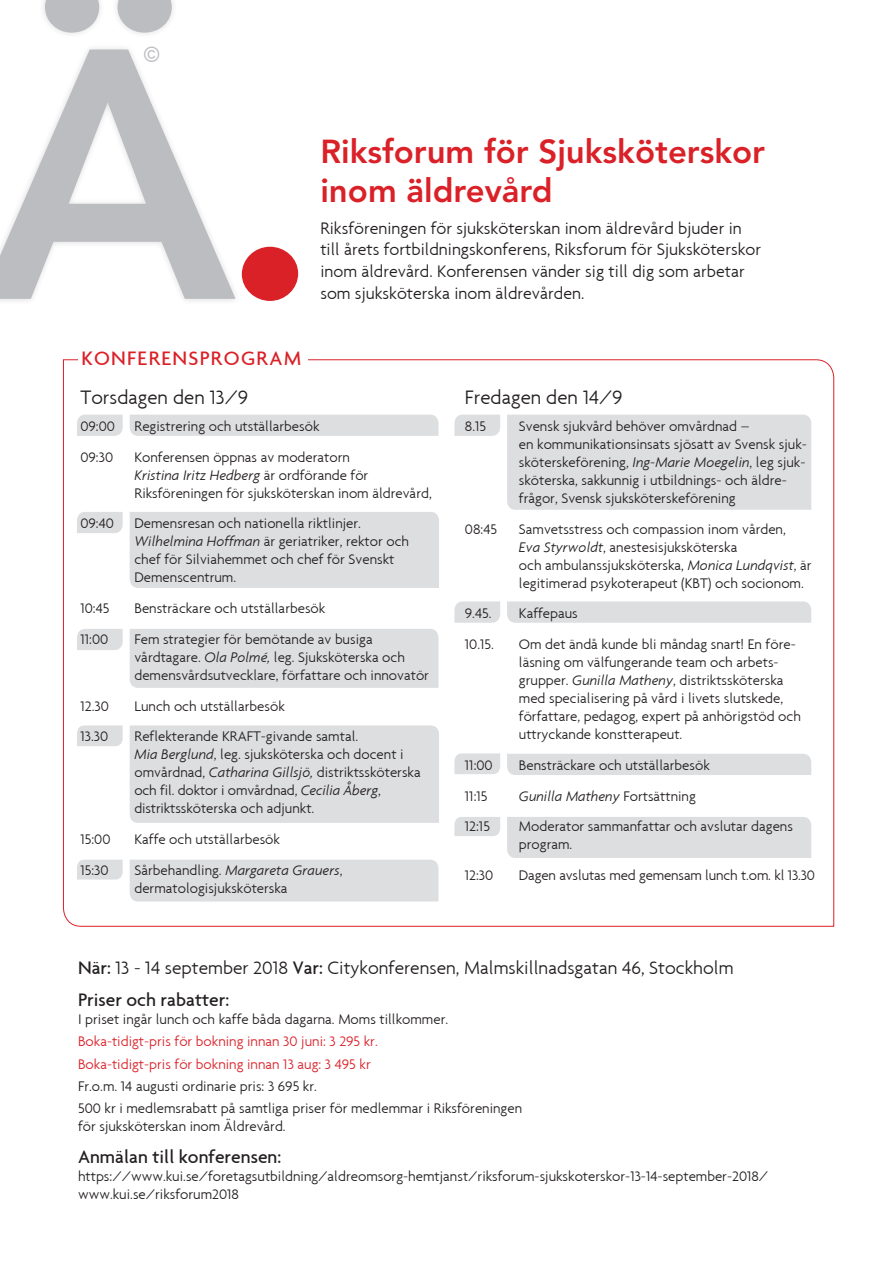
<style>
.page{position:relative;width:893px;height:1263px;background:#fff}
.page>*{position:absolute;margin:0;border:0;box-sizing:border-box;transform-origin:0 0}
.t1{font:800 33px/39.6px "Avenir";color:#da2128}
.t2{font:300 21px "Agenda";color:#231f20}
.t3{font:500 21px "Agenda";letter-spacing:.06em;color:#da2128}
.t4{font:20.55px "Gill Sans";color:#bcbdc0}
.t5{font:300 19.5px/32px "Agenda";color:#231f20}
.t6{font:500 19.5px "Agenda";color:#231f20}
.t7{font:300 18px/21.6px "Agenda";color:#231f20}
.t8{font:300 15px/18px "Agenda";color:#231f20}
.t9{font:300 15px/22.2px "Agenda";color:#da2128}
.t10{font:italic 300 15px "Agenda";color:#231f20}
.s1{font-style:italic}
.s2{font-style:normal}
.s3{font-weight:500}
</style>
<div class="page">
<svg style="left:63px;top:359px;width:772px;height:568px"></svg>
<div style="left:78px;top:343px;width:228px;height:30px;background:#fff"></div>
<div style="left:130px;top:415px;width:308px;height:21px;background:#dddee0"></div>
<svg style="left:77px;top:415px;width:46px;height:21px"></svg>
<svg style="left:454px;top:415px;width:46px;height:21px"></svg>
<svg style="left:77px;top:512px;width:46px;height:21px"></svg>
<svg style="left:454px;top:601px;width:46px;height:22px"></svg>
<svg style="left:77px;top:629px;width:46px;height:21px"></svg>
<svg style="left:77px;top:725px;width:46px;height:21px"></svg>
<svg style="left:454px;top:753px;width:46px;height:21px"></svg>
<svg style="left:77px;top:860px;width:46px;height:19px"></svg>
<svg style="left:454px;top:817px;width:46px;height:19px"></svg>
<div style="left:507px;top:415px;width:304px;height:95px;background:#dddee0"></div>
<svg style="left:507px;top:601px;width:304px;height:22px;background:#dedfe1"></svg>
<div style="left:507px;top:754px;width:304px;height:21px;background:#dddee0"></div>
<div style="left:507px;top:817px;width:304px;height:41px;background:#dddee0"></div>
<div style="left:130px;top:512px;width:309px;height:76px;background:#dddee0"></div>
<div style="left:130px;top:629px;width:308px;height:59px;background:#dddee0"></div>
<div style="left:130px;top:725px;width:309px;height:98px;background:#dddee0"></div>
<div style="left:130px;top:860px;width:308px;height:41px;background:#dddee0"></div>
<div style="left:81px;top:345px;width:227px;height:30px;background:#fff"></div>
<div style="left:242px;top:247px;width:56px;height:54px;background:#da2128;border-radius:50%"></div>
<svg style="left:0;top:0;width:235px;height:299px"></svg>
<h3 class="t4" style="left:144px;top:42px;width:17px">©</h3>
<h2 class="t3" style="left:81px;top:345px;width:221px">KONFERENSPROGRAM</h2>
<h1 class="t1" style="left:320px;top:131px;width:446px">Riksforum för Sjuksköterskor inom äldrevård</h1>
<p class="t7" style="left:320px;top:217px;width:442px">Riksföreningen för sjuksköterskan inom äldrevård bjuder in till årets fortbildningskonferens, Riksforum för Sjuksköterskor inom äldrevård. Konferensen vänder sig till dig som arbetar som sjuksköterska inom äldrevården.</p>
<h2 class="t2" style="left:80px;top:385px;width:169px">Torsdagen den 13/9</h2>
<p class="t8" style="left:80px;top:417px;width:36px">09:00</p>
<p class="t8" style="left:134px;top:417px;width:187px">Registrering och utställarbesök</p>
<p class="t8" style="left:80px;top:448px;width:34px">09:30</p>
<p class="t8" style="left:134px;top:448px;width:299px">Konferensen öppnas av moderatorn<br><span class="s1">Kristina Iritz Hedberg</span> är ordförande för<br>Riksföreningen för sjuksköterskan inom äldrevård,</p>
<p class="t8" style="left:80px;top:514px;width:35px">09:40</p>
<p class="t8" style="left:134px;top:514px;width:276px">Demensresan och nationella riktlinjer.<br><span class="s1">Wilhelmina Hoffman</span> är geriatriker, rektor och chef för Silviahemmet och chef för Svenskt Demenscentrum.</p>
<p class="t8" style="left:80px;top:599px;width:31px">10:45</p>
<p class="t8" style="left:134px;top:599px;width:192px">Bensträckare och utställarbesök</p>
<p class="t8" style="left:80px;top:630px;width:29px">11:00</p>
<p class="t8" style="left:134px;top:630px;width:296px">Fem strategier för bemötande av busiga vårdtagare. <span class="s1">Ola Polmé,</span> leg. Sjuksköterska och demensvårdsutvecklare, författare och innovatör</p>
<p class="t8" style="left:80px;top:697px;width:30px">12.30</p>
<p class="t8" style="left:134px;top:697px;width:152px">Lunch och utställarbesök</p>
<p class="t8" style="left:80px;top:727px;width:29px">13.30</p>
<p class="t8" style="left:134px;top:727px;width:288px">Reflekterande KRAFT-givande samtal.<br><span class="s1">Mia Berglund</span>, leg. sjuksköterska och docent i omvårdnad, <span class="s1">Catharina Gillsjö,</span> distriktssköterska och fil. doktor i omvårdnad, <span class="s1">Cecilia Åberg</span>, distriktssköterska och adjunkt.</p>
<p class="t8" style="left:80px;top:830px;width:32px">15:00</p>
<p class="t8" style="left:134px;top:830px;width:147px">Kaffe och utställarbesök</p>
<p class="t8" style="left:80px;top:861px;width:30px">15:30</p>
<p class="t8" style="left:134px;top:861px;width:210px">Sårbehandling. <span class="s1">Margareta Grauers</span>, dermatologisjuksköterska</p>
<h2 class="t2" style="left:465px;top:385px;width:159px">Fredagen den 14/9</h2>
<p class="t8" style="left:465px;top:417px;width:23px">8.15</p>
<p class="t8" style="left:519px;top:417px;width:289px">Svensk sjukvård behöver omvårdnad –<br>en kommunikationsinsats sjösatt av Svensk sjuk&shy;sköterskeförening, <span class="s1">Ing-Marie Moegelin</span>, leg sjuk&shy;sköterska, sakkunnig i utbildnings- och äldre&shy;frågor, Svensk sjuksköterskeförening</p>
<p class="t8" style="left:465px;top:520px;width:34px">08:45</p>
<p class="t8" style="left:519px;top:520px;width:294px">Samvetsstress och compassion inom vården,<br><span class="s1">Eva Styrwoldt</span>, anestesisjuksköterska<br>och ambulanssjuksköterska, <span class="s1">Monica Lundqvist</span>, är legitimerad psykoterapeut (KBT) och socionom.</p>
<p class="t8" style="left:465px;top:604px;width:28px">9.45.</p>
<p class="t8" style="left:519px;top:604px;width:60px">Kaffepaus</p>
<p class="t8" style="left:465px;top:635px;width:31px">10.15.</p>
<p class="t8" style="left:519px;top:635px;width:283px">Om det ändå kunde bli måndag snart! En före&shy;läsning om välfungerande team och arbets&shy;grupper. <span class="s1">Gunilla Matheny</span>, distriktssköterska med specialisering på vård i livets slutskede, författare, pedagog, expert på anhörigstöd och uttryckande konstterapeut.</p>
<p class="t8" style="left:465px;top:756px;width:29px">11:00</p>
<p class="t8" style="left:519px;top:756px;width:192px">Bensträckare och utställarbesök</p>
<p class="t8" style="left:465px;top:787px;width:24px">11:15</p>
<p class="t10" style="left:519px;top:787px;width:179px">Gunilla Matheny <span class="s2">Fortsättning</span></p>
<p class="t8" style="left:465px;top:817px;width:27px">12:15</p>
<p class="t8" style="left:519px;top:817px;width:276px">Moderator sammanfattar och avslutar dagens program.</p>
<p class="t8" style="left:465px;top:866px;width:30px">12:30</p>
<p class="t8" style="left:519px;top:866px;width:298px">Dagen avslutas med gemensam lunch t.om. kl 13.30</p>
<h3 class="t5" style="left:78px;top:952px;width:657px"><span class="s3">När:</span> 13 - 14 september 2018 <span class="s3">Var:</span> Citykonferensen, Malmskillnadsgatan 46, Stockholm<br><span class="s3">Priser och rabatter:</span></h3>
<p class="t8" style="left:78px;top:1010px;width:372px">I priset ingår lunch och kaffe båda dagarna. Moms tillkommer.</p>
<p class="t9" style="left:78px;top:1030px;width:301px">Boka-tidigt-pris för bokning innan 30 juni: 3 295 kr.<br>Boka-tidigt-pris för bokning innan 13 aug: 3 495 kr</p>
<p class="t8" style="left:78px;top:1075px;width:446px;line-height:22.2px">Fr.o.m. 14 augusti ordinarie pris: 3 695 kr.<br>500 kr i medlemsrabatt på samtliga priser för medlemmar i Riksföreningen</p>
<p class="t8" style="left:78px;top:1117px;width:209px">för sjuksköterskan inom Äldrevård.</p>
<h3 class="t6" style="left:78px;top:1145px;width:205px">Anmälan till konferensen:</h3>
<p class="t8" style="left:78px;top:1167px;width:692px">https://www.kui.se/foretagsutbildning/aldreomsorg-hemtjanst/riksforum-sjukskoterskor-13-14-september-2018/ www.kui.se/riksforum2018</p>
</div>
